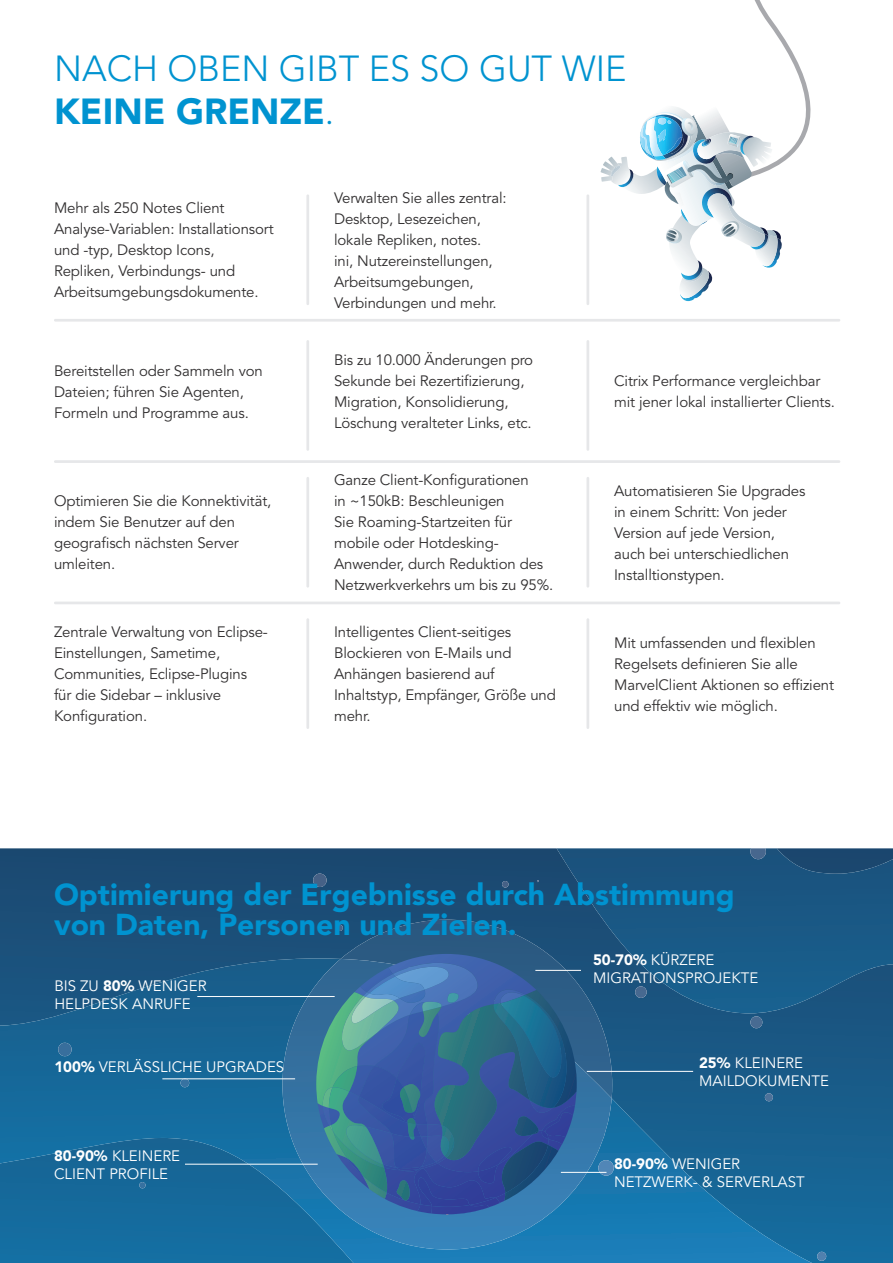
<style>
.page{position:relative;width:893px;height:1263px;background:#fff}
.page>*{position:absolute;margin:0;border:0;box-sizing:border-box;transform-origin:0 0}
.t1{font:300 36px/43.2px "Avenir LT Std";color:#0093d0}
.t2{font:900 30px/30px "Avenir LT Std";color:#0093d0}
.t3{font:15px/21px "Avenir LT Std";letter-spacing:-.01em;color:#312f30}
.t4{font:15px/18px "Avenir LT Std";color:#fff}
.s1{font-weight:900}
</style>
<div class="page">
<svg style="left:0;top:848px;width:893px;height:410px;background:#1a527c"></svg>
<svg style="left:0;top:992px;width:812px;height:271px;background:#176899"></svg>
<svg style="left:557px;top:848px;width:336px;height:165px;background:#1a5682"></svg>
<svg style="left:312px;top:873px;width:15px;height:14px"></svg>
<svg style="left:336px;top:925px;width:5px;height:6px"></svg>
<svg style="left:502px;top:881px;width:7px;height:6px"></svg>
<svg style="left:58px;top:1043px;width:14px;height:13px"></svg>
<svg style="left:180px;top:1079px;width:9px;height:8px"></svg>
<svg style="left:139px;top:1182px;width:7px;height:6px"></svg>
<svg style="left:750px;top:848px;width:16px;height:11px"></svg>
<svg style="left:635px;top:986px;width:12px;height:12px"></svg>
<svg style="left:764px;top:1093px;width:9px;height:8px"></svg>
<svg style="left:612px;top:1160px;width:2px;height:16px"></svg>
<svg style="left:750px;top:1016px;width:12px;height:12px"></svg>
<svg style="left:817px;top:1252px;width:9px;height:9px"></svg>
<svg style="left:341px;top:920px;width:271px;height:39px;background:#24547c"></svg>
<svg style="left:282px;top:959px;width:330px;height:290px;background:#2772a5"></svg>
<svg style="left:316px;top:954px;width:261px;height:261px;background:#366999"></svg>
<hr style="left:197px;top:996px;width:138px;height:1px;background:#fff">
<hr style="left:587px;top:1071px;width:106px;height:1px;background:#fff">
<hr style="left:561px;top:1172px;width:45px;height:1px;background:#fff">
<hr style="left:535px;top:970px;width:46px;height:1px;background:#fff">
<hr style="left:162px;top:1078px;width:133px;height:1px;background:#fff">
<hr style="left:185px;top:1164px;width:133px;height:1px;background:#fff">
<svg style="left:54px;top:319px;width:786px;height:3px"></svg>
<svg style="left:306px;top:194px;width:3px;height:111px"></svg>
<svg style="left:306px;top:340px;width:3px;height:111px"></svg>
<svg style="left:306px;top:477px;width:3px;height:111px"></svg>
<svg style="left:306px;top:618px;width:3px;height:111px"></svg>
<svg style="left:586px;top:194px;width:3px;height:111px"></svg>
<svg style="left:586px;top:340px;width:3px;height:111px"></svg>
<svg style="left:586px;top:477px;width:3px;height:111px"></svg>
<svg style="left:586px;top:618px;width:3px;height:111px"></svg>
<hr style="left:54px;top:460px;width:786px;height:3px;background:#e7e8ea">
<hr style="left:54px;top:602px;width:786px;height:2px;background:#e6e7e9">
<svg style="left:600px;top:0;width:211px;height:302px"></svg>
<h1 class="t1" style="left:54px;top:47px;width:574px">NACH OBEN GIBT ES SO GUT WIE<br><span class="s1">KEINE GRENZE</span>.</h1>
<p class="t3" style="left:54px;top:198px;width:221px">Mehr als 250 Notes Client<br>Analyse-Variablen: Installationsort und -typ, Desktop Icons,<br>Repliken, Verbindungs- und<br>Arbeitsumgebungsdokumente.</p>
<p class="t3" style="left:334px;top:187px;width:174px">Verwalten Sie alles zentral:<br>Desktop, Lesezeichen, lokale Repliken, notes.<br>ini, Nutzereinstellungen,<br>Arbeitsumgebungen,<br>Verbindungen und mehr.</p>
<p class="t3" style="left:54px;top:360px;width:210px">Bereitstellen oder Sammeln von<br>Dateien; führen Sie Agenten,<br>Formeln und Programme aus.</p>
<p class="t3" style="left:334px;top:350px;width:201px">Bis zu 10.000 Änderungen pro<br>Sekunde bei Rezertifizierung,<br>Migration, Konsolidierung,<br>Löschung veralteter Links, etc.</p>
<p class="t3" style="left:614px;top:371px;width:222px">Citrix Performance vergleichbar mit jener lokal installierter Clients.</p>
<p class="t3" style="left:54px;top:491px;width:219px">Optimieren Sie die Konnektivität, indem Sie Benutzer auf den geografisch nächsten Server umleiten.</p>
<p class="t3" style="left:334px;top:470px;width:221px">Ganze Client-Konfigurationen<br>in ~150kB: Beschleunigen<br>Sie Roaming-Startzeiten für mobile oder Hotdesking-<br>Anwender, durch Reduktion des<br>Netzwerkverkehrs um bis zu 95%.</p>
<p class="t3" style="left:614px;top:481px;width:193px">Automatisieren Sie Upgrades in einem Schritt: Von jeder<br>Version auf jede Version, auch bei unterschiedlichen<br>Installtionstypen.</p>
<p class="t3" style="left:54px;top:622px;width:215px">Zentrale Verwaltung von Eclipse-<br>Einstellungen, Sametime,<br>Communities, Eclipse-Plugins für die Sidebar – inklusive<br>Konfiguration.</p>
<p class="t3" style="left:334px;top:622px;width:223px">Intelligentes Client-seitiges<br>Blockieren von E-Mails und<br>Anhängen basierend auf<br>Inhaltstyp, Empfänger, Größe und mehr.</p>
<p class="t3" style="left:614px;top:632px;width:221px">Mit umfassenden und flexiblen<br>Regelsets definieren Sie alle<br>MarvelClient Aktionen so effizient und effektiv wie möglich.</p>
<h2 class="t2" style="left:54px;top:880px;width:682px">Optimierung der Ergebnisse durch Abstimmung von Daten, Personen und Zielen.</h2>
<p class="t4" style="left:593px;top:951px;width:167px"><span class="s1">50-70%</span> KÜRZERE<br>MIGRATIONSPROJEKTE</p>
<p class="t4" style="left:54px;top:977px;width:154px">BIS ZU <span class="s1">80%</span> WENIGER<br>HELPDESK ANRUFE</p>
<p class="t4" style="left:54px;top:1058px;width:231px"><span class="s1">100%</span> VERLÄSSLICHE UPGRADES</p>
<p class="t4" style="left:699px;top:1055px;width:131px"><span class="s1">25%</span> KLEINERE<br>MAILDOKUMENTE</p>
<p class="t4" style="left:54px;top:1147px;width:128px"><span class="s1">80-90%</span> KLEINERE<br>CLIENT PROFILE</p>
<p class="t4" style="left:614px;top:1155px;width:192px"><span class="s1">80-90%</span> WENIGER<br>NETZWERK- &amp; SERVERLAST</p>
</div>
